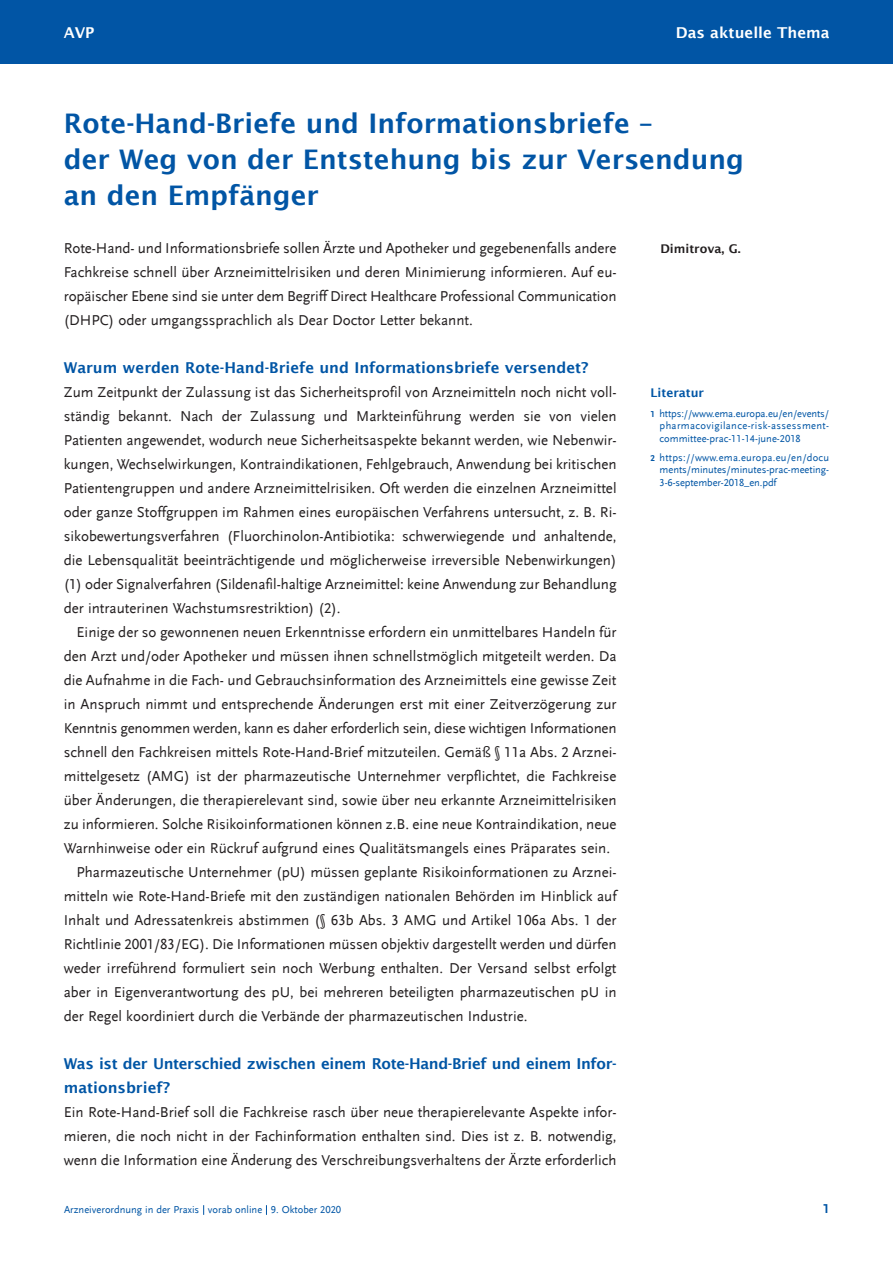
<style>
.page{position:relative;width:893px;height:1263px;background:#fff}
.page>*{position:absolute;margin:0;border:0;box-sizing:border-box;transform-origin:0 0}
.t1{font:600 27px/36px "Lucida Sans";color:#0155a5}
.t2{font:15px/24px "Scala Sans LF";color:#231f20;text-align:justify}
.t3{font:600 15px/24px "Lucida Sans";letter-spacing:-.025em;color:#0155a5}
.t4{font:600 15px "Lucida Sans";color:#0155a5}
.t5{font:600 15px "Lucida Sans";color:#fff}
.t6{font:700 13.5px "Scala Sans LF";color:#0155a5}
.t7{font:600 12px "Lucida Sans";color:#231f20}
.t8{font:600 12px "Lucida Sans";color:#0155a5}
.t9{font:10.5px/12.6px "Scala Sans LF";color:#0155a5;text-align:justify}
.s1{font-weight:700;font-size:9px}
</style>
<div class="page">
<div style="left:0;top:0;width:892px;height:64px;background:#0155a5"></div>
<p class="t5" style="left:64px;top:24px;width:32px">AVP</p>
<p class="t5" style="left:676px;top:24px;width:155px">Das aktuelle Thema</p>
<h1 class="t1" style="left:64px;top:105px;width:682px">Rote-Hand-Briefe und Informationsbriefe –<br>der Weg von der Entstehung bis zur Versendung an den Empfänger</h1>
<p class="t2" style="left:64px;top:236px;width:554px">Rote-Hand- und Informationsbriefe sollen Ärzte und Apotheker und gegebenenfalls andere Fachkreise schnell über Arzneimittelrisiken und deren Minimierung informieren. Auf eu&shy;ropäischer Ebene sind sie unter dem Begriff Direct Healthcare Professional Communication (DHPC) oder umgangssprachlich als Dear Doctor Letter bekannt.</p>
<p class="t4" style="left:64px;top:359px;width:526px">Warum werden Rote-Hand-Briefe und Informationsbriefe versendet?</p>
<p class="t2" style="left:64px;top:380px;width:554px">Zum Zeitpunkt der Zulassung ist das Sicherheitsprofil von Arzneimitteln noch nicht voll&shy;ständig bekannt. Nach der Zulassung und Markteinführung werden sie von vielen Patienten angewendet, wodurch neue Sicherheitsaspekte bekannt werden, wie Nebenwir&shy;kungen, Wechselwirkungen, Kontraindikationen, Fehlgebrauch, Anwendung bei kritischen Patientengruppen und andere Arzneimittelrisiken. Oft werden die einzelnen Arzneimittel oder ganze Stoffgruppen im Rahmen eines europäischen Verfahrens untersucht, z. B. Ri&shy;sikobewertungsverfahren (Fluorchinolon-Antibiotika: schwerwiegende und anhaltende, die Lebensqualität beeinträchtigende und möglicherweise irreversible Nebenwirkungen) (1) oder Signalverfahren (Sildenafil-haltige Arzneimittel: keine Anwendung zur Behandlung der intrauterinen Wachstumsrestriktion) (2).</p>
<p class="t2" style="left:77px;top:620px;width:542px">Einige der so gewonnenen neuen Erkenntnisse erfordern ein unmittelbares Handeln für</p>
<p class="t2" style="left:64px;top:644px;width:554px">den Arzt und/oder Apotheker und müssen ihnen schnellstmöglich mitgeteilt werden. Da</p>
<p class="t2" style="left:64px;top:668px;width:554px">die Aufnahme in die Fach- und Gebrauchsinformation des Arzneimittels eine gewisse Zeit</p>
<p class="t2" style="left:64px;top:692px;width:554px">in Anspruch nimmt und entsprechende Änderungen erst mit einer Zeitverzögerung zur</p>
<p class="t2" style="left:64px;top:716px;width:554px">Kenntnis genommen werden, kann es daher erforderlich sein, diese wichtigen Informationen</p>
<p class="t2" style="left:64px;top:740px;width:554px">schnell den Fachkreisen mittels Rote-Hand-Brief mitzuteilen. Gemäß § 11a Abs. 2 Arznei-</p>
<p class="t2" style="left:64px;top:764px;width:554px">mittelgesetz (AMG) ist der pharmazeutische Unternehmer verpflichtet, die Fachkreise</p>
<p class="t2" style="left:64px;top:788px;width:554px">über Änderungen, die therapierelevant sind, sowie über neu erkannte Arzneimittelrisiken</p>
<p class="t2" style="left:64px;top:812px;width:554px">zu informieren. Solche Risikoinformationen können z.B. eine neue Kontraindikation, neue</p>
<p class="t2" style="left:64px;top:836px;width:548px">Warnhinweise oder ein Rückruf aufgrund eines Qualitätsmangels eines Präparates sein.</p>
<p class="t2" style="left:77px;top:860px;width:542px">Pharmazeutische Unternehmer (pU) müssen geplante Risikoinformationen zu Arznei-</p>
<p class="t2" style="left:64px;top:884px;width:554px">mitteln wie Rote-Hand-Briefe mit den zuständigen nationalen Behörden im Hinblick auf</p>
<p class="t2" style="left:64px;top:908px;width:554px">Inhalt und Adressatenkreis abstimmen (§ 63b Abs. 3 AMG und Artikel 106a Abs. 1 der</p>
<p class="t2" style="left:64px;top:932px;width:554px">Richt linie 2001/83/EG). Die Informationen müssen objektiv dargestellt werden und dürfen</p>
<p class="t2" style="left:64px;top:956px;width:554px">weder irreführend formuliert sein noch Werbung enthalten. Der Versand selbst erfolgt</p>
<p class="t2" style="left:64px;top:980px;width:554px">aber in Eigenverantwortung des pU, bei mehreren beteiligten pharmazeutischen pU in</p>
<p class="t2" style="left:64px;top:1004px;width:465px">der Regel koordiniert durch die Verbände der pharmazeutischen Industrie.</p>
<p class="t3" style="left:64px;top:1051px;width:554px">Was ist der Unterschied zwischen einem Rote-Hand-Brief und einem Infor&shy;mationsbrief?</p>
<p class="t2" style="left:64px;top:1100px;width:554px">Ein Rote-Hand-Brief soll die Fachkreise rasch über neue therapierelevante Aspekte infor&shy;mieren, die noch nicht in der Fachinformation enthalten sind. Dies ist z. B. notwendig, wenn die Information eine Änderung des Verschreibungsverhaltens der Ärzte erforderlich</p>
<p class="t7" style="left:660px;top:241px;width:82px">Dimitrova, G.</p>
<p class="t8" style="left:651px;top:385px;width:55px">Literatur</p>
<p class="t9" style="left:660px;top:407px;width:171px;text-indent:-9px"><span class="s1">1</span> https://www.ema.europa.eu/en/events/ pharmacovigilance-risk-assessment&shy;committee-prac-11-14-june-2018</p>
<p class="t9" style="left:660px;top:451px;width:171px;text-indent:-9px"><span class="s1">2</span> https://www.ema.europa.eu/en/docu ments/minutes/minutes-prac-meeting-3-6-september-2018_en.pdf</p>
<p class="t9" style="left:64px;top:1204px;width:279px">Arzneiverordnung in der Praxis vorab online 9. Oktober 2020</p>
<p class="t6" style="left:823px;top:1201px;width:8px">1</p>
</div>
